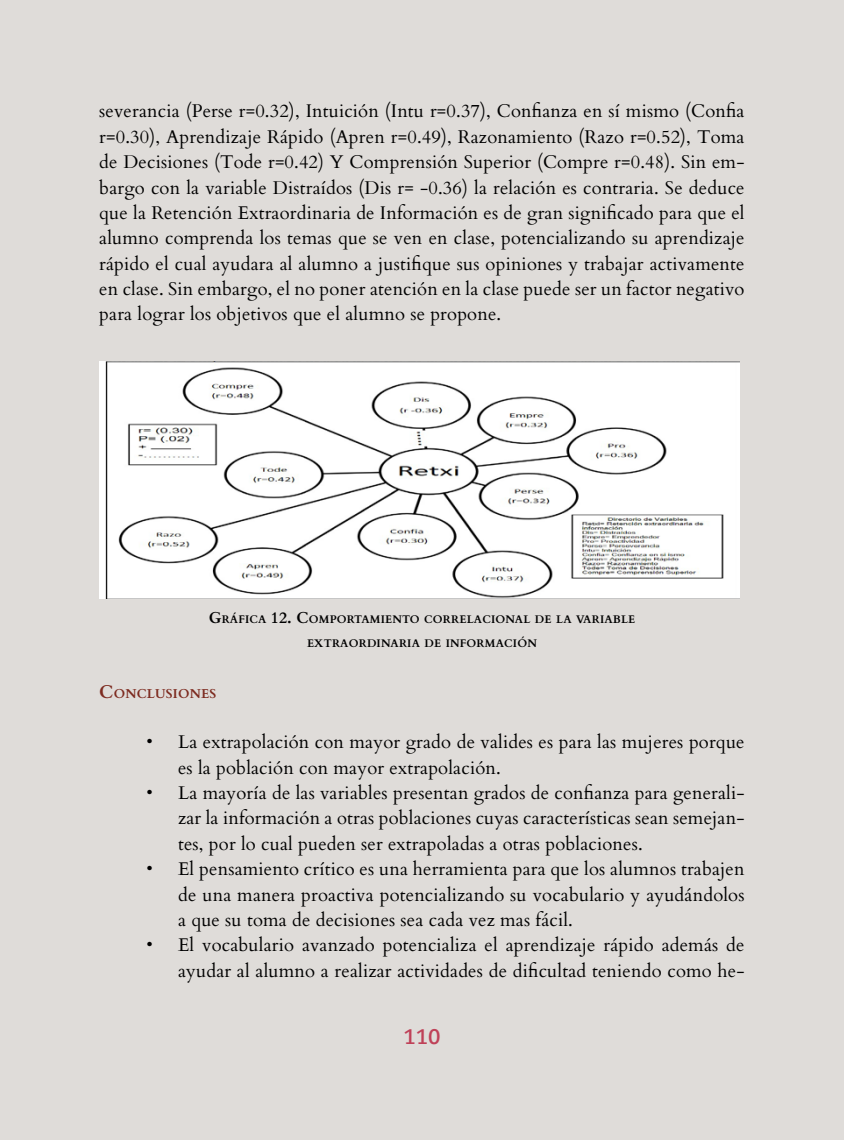
<style>
.page{position:relative;width:844px;height:1141px;background:#fff}
.page>*{position:absolute;margin:0;border:0;box-sizing:border-box;transform-origin:0 0}
.t1{font:700 21px "Caecilia LT Std";color:#bf4158}
.t2{font:18.38px/25.4px "Cardo";letter-spacing:.01em;color:#000;text-align:justify}
.t3{font:700 12.78px "Cardo";letter-spacing:.015em;color:#7d2b20}
.t4{font:700 11.03px/23.6px "Cardo";letter-spacing:.015em;color:#000;text-align:center}
.s1{font-size:15.75px}
.s2{font-size:18.38px}
</style>
<div class="page">
<div style="left:1px;top:1px;width:842px;height:1139px;background:#dfdcd9"></div>
<img style="left:99px;top:362px;width:639px;height:237px">
<p class="t2" style="left:99px;top:98px;width:646px">severancia (Perse r=0.32), Intuición (Intu r=0.37), Confianza en sí mismo (Confia r=0.30), Aprendizaje Rápido (Apren r=0.49), Razonamiento (Razo r=0.52), Toma de Decisiones (Tode r=0.42) Y Comprensión Superior (Compre r=0.48). Sin em&shy;bargo con la variable Distraídos (Dis r= -0.36) la relación es contraria. Se deduce que la Retención Extraordinaria de Información es de gran significado para que el alumno comprenda los temas que se ven en clase, potencializando su aprendizaje rápido el cual ayudara al alumno a justifique sus opiniones y trabajar activamente en clase. Sin embargo, el no poner atención en la clase puede ser un factor negativo para lograr los objetivos que el alumno se propone.</p>
<p class="t4" style="left:209px;top:607px;width:428px"><span class="s1">G</span>RÁFICA <span class="s1">12. C</span>OMPORTAMIENTO CORRELACIONAL DE LA VARIABLE<br>EXTRAORDINARIA DE INFORMACIÓN</p>
<p class="t3" style="left:99px;top:683px;width:119px"><span class="s2">C</span>ONCLUSIONES</p>
<p class="t2" style="left:178px;top:728px;width:568px;text-indent:-31px">• La extrapolación con mayor grado de valides es para las mujeres porque es la población con mayor extrapolación.</p>
<p class="t2" style="left:178px;top:779px;width:568px;text-indent:-31px">• La mayoría de las variables presentan grados de confianza para generali&shy;zar la información a otras poblaciones cuyas características sean semejan&shy;tes, por lo cual pueden ser extrapoladas a otras poblaciones.</p>
<p class="t2" style="left:178px;top:855px;width:568px;text-indent:-31px">• El pensamiento crítico es una herramienta para que los alumnos trabajen de una manera proactiva potencializando su vocabulario y ayudándolos a que su toma de decisiones sea cada vez mas fácil.</p>
<p class="t2" style="left:146px;top:931px;width:599px;text-align:right">• El vocabulario avanzado potencializa el aprendizaje rápido además de ayudar al alumno a realizar actividades de dificultad teniendo como he-</p>
<p class="t1" style="left:403px;top:1025px;width:39px">110</p>
</div>
